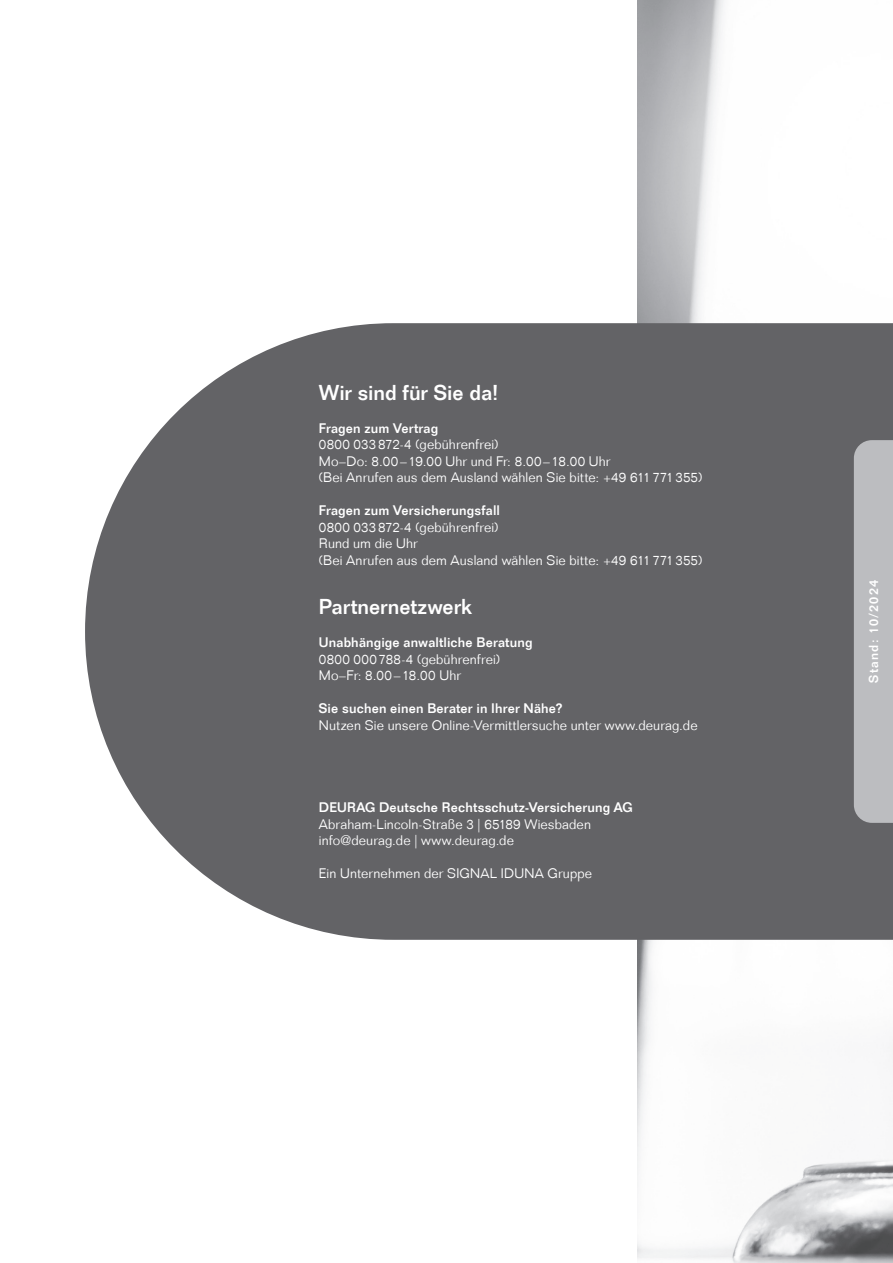
<style>
.page{position:relative;width:893px;height:1263px;background:#fff}
.page>*{position:absolute;margin:0;border:0;box-sizing:border-box;transform-origin:0 0}
.t1{font:500 21px "Folio LT";letter-spacing:-.005em;color:#fff}
.t2{font:300 13.5px/16.5px "Folio LT";letter-spacing:.01em;color:#fff}
.t3{font:500 13.5px "Folio LT";letter-spacing:.01em;color:#fff}
.t4{font:500 12.75px "Folio LT";letter-spacing:.105em;color:#fff}
</style>
<div class="page">
<img style="left:638px;top:0;width:255px;height:1263px">
<svg style="left:85px;top:323px;width:808px;height:617px;background:#707073"></svg>
<div style="left:854px;top:440px;width:39px;height:383px;background:#bcbdc0"></div>
<h1 class="t1" style="left:319px;top:380px;width:181px">Wir sind für Sie da!</h1>
<p class="t3" style="left:319px;top:420px;width:121px">Fragen zum Vertrag</p>
<p class="t2" style="left:319px;top:436px;width:385px">0800 033872-4 (gebührenfrei)<br>Mo–Do: 8.00–19.00 Uhr und Fr: 8.00–18.00 Uhr<br>(Bei Anrufen aus dem Ausland wählen Sie bitte: +49 611771355)</p>
<p class="t3" style="left:319px;top:502px;width:183px">Fragen zum Versicherungsfall</p>
<p class="t2" style="left:319px;top:519px;width:385px">0800 033872-4 (gebührenfrei)<br>Rund um die Uhr<br>(Bei Anrufen aus dem Ausland wählen Sie bitte: +49 611771355)</p>
<h1 class="t1" style="left:319px;top:594px;width:154px">Partnernetzwerk</h1>
<p class="t3" style="left:319px;top:634px;width:215px">Unabhängige anwaltliche Beratung</p>
<p class="t2" style="left:319px;top:651px;width:183px">0800 000788-4 (gebührenfrei)<br>Mo–Fr: 8.00–18.00 Uhr</p>
<p class="t3" style="left:319px;top:700px;width:246px">Sie suchen einen Berater in Ihrer Nähe?</p>
<p class="t2" style="left:319px;top:717px;width:380px">Nutzen Sie unsere Online-Vermittlersuche unter www.deurag.de</p>
<p class="t3" style="left:319px;top:799px;width:315px">DEURAG Deutsche Rechtsschutz-Versicherung AG</p>
<p class="t2" style="left:319px;top:816px;width:274px">Abraham-Lincoln-Straße 3 | 65189 Wiesbaden info@deurag.de | www.deurag.de</p>
<p class="t2" style="left:319px;top:865px;width:275px">Ein Unternehmen der SIGNAL IDUNA Gruppe</p>
<p class="t4" style="left:866px;top:683px;width:104px;rotate:-90deg">Stand: 10/2024</p>
</div>
